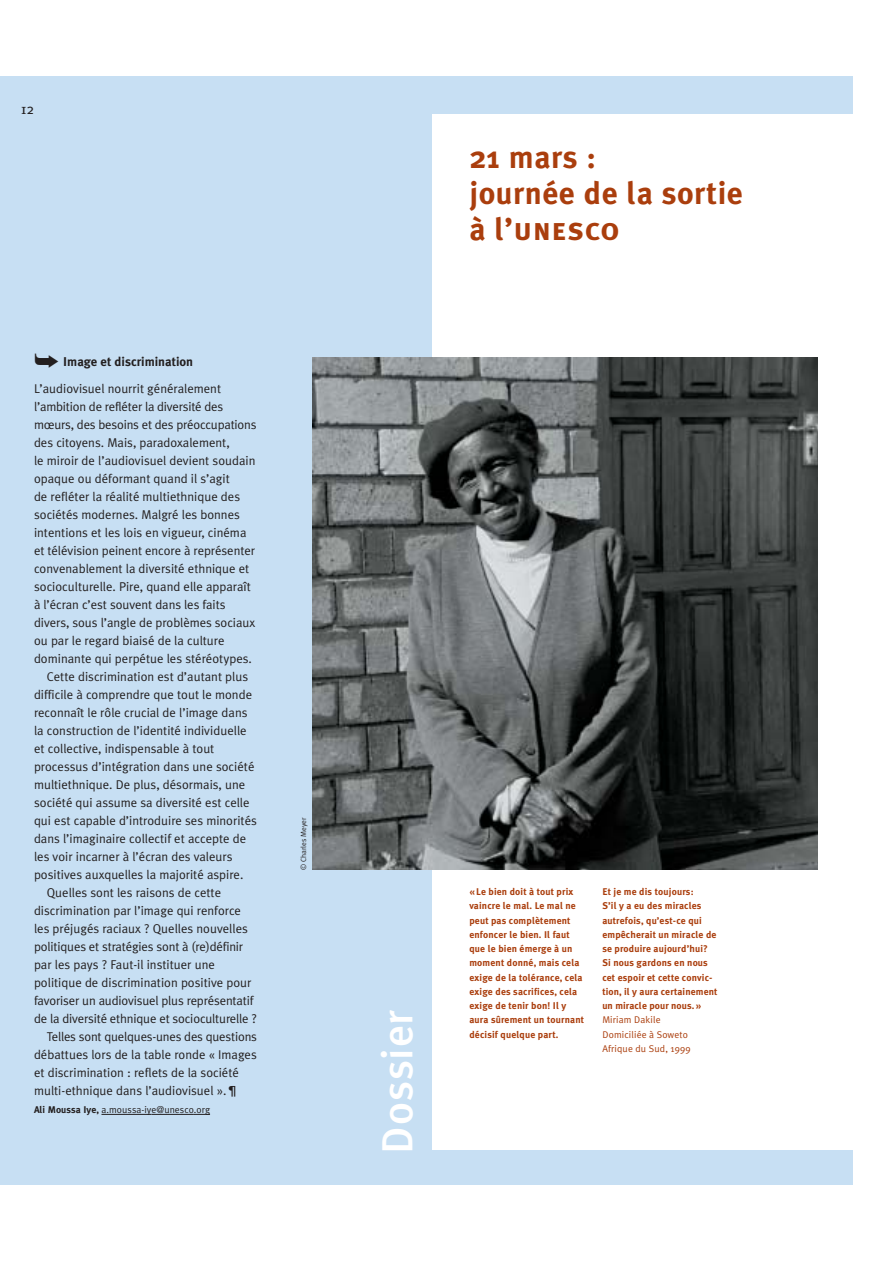
<style>
.page{position:relative;width:893px;height:1263px;background:#fff}
.page>*{position:absolute;margin:0;border:0;box-sizing:border-box;transform-origin:0 0}
.t1{font:500 43.5px "Meta Plus";letter-spacing:.015em;color:#fff}
.t2{font:700 31.5px/36px "Meta Plus";letter-spacing:.015em;color:#aa3e0d}
.t3{font:31.5px "Meta Plus Bold Caps";letter-spacing:.015em;color:#aa3e0d}
.t4{font:18px "Eureka";color:#231f1f}
.t5{font:12.75px "Meta Plus Normal";color:#231f1f}
.t6{font:700 12.75px "Meta Plus";color:#231f1f}
.t7{font:700 9.75px/14.2px "Meta Plus";letter-spacing:.015em;color:#aa3e0d}
.t8{font:9.75px/14.2px "Meta Plus Normal";letter-spacing:.015em;color:#aa3e0d}
.t9{font:9.75px "Meta Plus Normal";letter-spacing:.005em;color:#231f1f}
.t10{font:7.5px "Meta Plus Normal";color:#231f1f}
.s1{font-family:"Meta Plus";font-weight:700}
</style>
<div class="page">
<div style="left:0;top:76px;width:852px;height:1109px;background:#c7dff3"></div>
<div style="left:432px;top:114px;width:420px;height:1035px;background:#fff"></div>
<hr style="left:101px;top:1114px;width:50px;height:1px;background:#231f1f">
<hr style="left:151px;top:1114px;width:43px;height:1px;background:#231f1f">
<svg style="left:194px;top:1114px;width:16px;height:1px"></svg>
<img style="left:313px;top:357px;width:504px;height:513px">
<h3 class="t4" style="left:21px;top:101px;width:14px">12</h3>
<p class="t6" style="left:34px;top:357px;width:161px">➥ Image et discrimination</p>
<p class="t5" style="left:34px;top:384px;width:189px">L’audiovisuel nourrit généralement</p>
<p class="t5" style="left:34px;top:402px;width:191px">l’ambition de refléter la diversité des</p>
<p class="t5" style="left:34px;top:420px;width:224px">mœurs, des besoins et des préoccupations</p>
<p class="t5" style="left:34px;top:438px;width:197px">des citoyens. Mais, paradoxalement,</p>
<p class="t5" style="left:34px;top:456px;width:223px">le miroir de l’audiovisuel devient soudain</p>
<p class="t5" style="left:34px;top:474px;width:197px">opaque ou déformant quand il s’agit</p>
<p class="t5" style="left:34px;top:492px;width:208px">de refléter la réalité multiethnique des</p>
<p class="t5" style="left:34px;top:510px;width:207px">sociétés modernes. Malgré les bonnes</p>
<p class="t5" style="left:34px;top:528px;width:214px">intentions et les lois en vigueur, cinéma</p>
<p class="t5" style="left:34px;top:546px;width:222px">et télévision peinent encore à représenter</p>
<p class="t5" style="left:34px;top:564px;width:217px">convenablement la diversité ethnique et</p>
<p class="t5" style="left:34px;top:582px;width:218px">socioculturelle. Pire, quand elle apparaît</p>
<p class="t5" style="left:34px;top:600px;width:193px">à l’écran c’est souvent dans les faits</p>
<p class="t5" style="left:34px;top:618px;width:222px">divers, sous l’angle de problèmes sociaux</p>
<p class="t5" style="left:34px;top:636px;width:192px">ou par le regard biaisé de la culture</p>
<p class="t5" style="left:34px;top:654px;width:219px">dominante qui perpétue les stéréotypes.</p>
<p class="t5" style="left:47px;top:672px;width:203px">Cette discrimination est d’autant plus</p>
<p class="t5" style="left:34px;top:690px;width:219px">difficile à comprendre que tout le monde</p>
<p class="t5" style="left:34px;top:708px;width:215px">reconnaît le rôle crucial de l’image dans</p>
<p class="t5" style="left:34px;top:726px;width:214px">la construction de l’identité individuelle</p>
<p class="t5" style="left:34px;top:744px;width:182px">et collective, indispensable à tout</p>
<p class="t5" style="left:34px;top:762px;width:222px">processus d’intégration dans une société</p>
<p class="t5" style="left:34px;top:780px;width:213px">multiethnique. De plus, désormais, une</p>
<p class="t5" style="left:34px;top:798px;width:217px">société qui assume sa diversité est celle</p>
<p class="t5" style="left:34px;top:816px;width:224px">qui est capable d’introduire ses minorités</p>
<p class="t5" style="left:34px;top:834px;width:214px">dans l’imaginaire collectif et accepte de</p>
<p class="t5" style="left:34px;top:852px;width:200px">les voir incarner à l’écran des valeurs</p>
<p class="t5" style="left:34px;top:870px;width:211px">positives auxquelles la majorité aspire.</p>
<p class="t5" style="left:47px;top:888px;width:176px">Quelles sont les raisons de cette</p>
<p class="t5" style="left:34px;top:906px;width:208px">discrimination par l’image qui renforce</p>
<p class="t5" style="left:34px;top:924px;width:215px">les préjugés raciaux ? Quelles nouvelles</p>
<p class="t5" style="left:34px;top:942px;width:211px">politiques et stratégies sont à (re)définir</p>
<p class="t5" style="left:34px;top:960px;width:182px">par les pays ? Faut-il instituer une</p>
<p class="t5" style="left:34px;top:978px;width:219px">politique de discrimination positive pour</p>
<p class="t5" style="left:34px;top:996px;width:221px">favoriser un audiovisuel plus représentatif</p>
<p class="t5" style="left:34px;top:1014px;width:224px">de la diversité ethnique et socioculturelle ?</p>
<p class="t5" style="left:47px;top:1032px;width:212px">Telles sont quelques-unes des questions</p>
<p class="t5" style="left:34px;top:1050px;width:224px">débattues lors de la table ronde « Images</p>
<p class="t5" style="left:34px;top:1068px;width:206px">et discrimination : reflets de la société</p>
<p class="t5" style="left:34px;top:1086px;width:203px">multi-ethnique dans l’audiovisuel ».<span class="s1">¶</span></p>
<p class="t9" style="left:34px;top:1106px;width:177px"><span class="s1">Ali Moussa Iye,</span> a.moussa-iye@unesco.org</p>
<p class="t10" style="left:301px;top:870px;width:54px;rotate:-90deg">© Charles Meyer</p>
<h2 class="t2" style="left:469px;top:143px;width:275px">21 mars :<br>journée de la sortie</h2>
<h2 class="t3" style="left:469px;top:211px;width:152px"><span class="s1">à l’</span>unesco</h2>
<h1 class="t1" style="left:382px;top:1154px;width:145px;rotate:-90deg">Dossier</h1>
<p class="t7" style="left:469px;top:886px;width:116px">« Le bien doit à tout prix vaincre le mal. Le mal ne peut pas complètement enfoncer le bien. Il faut que le bien émerge à un moment donné, mais cela exige de la tolérance, cela exige des sacrifices, cela exige de tenir bon! Il y aura sûrement un tournant décisif quelque part.</p>
<p class="t7" style="left:602px;top:886px;width:116px">Et je me dis toujours:<br>S’il y a eu des miracles autrefois, qu’est-ce qui empêcherait un miracle de se produire aujourd’hui?<br>Si nous gardons en nous cet espoir et cette convic&shy;tion, il y aura certainement un miracle pour nous. »</p>
<p class="t8" style="left:602px;top:1014px;width:90px">Miriam Dakile<br>Domiciliée à Soweto<br>Afrique du Sud, 1999</p>
</div>
